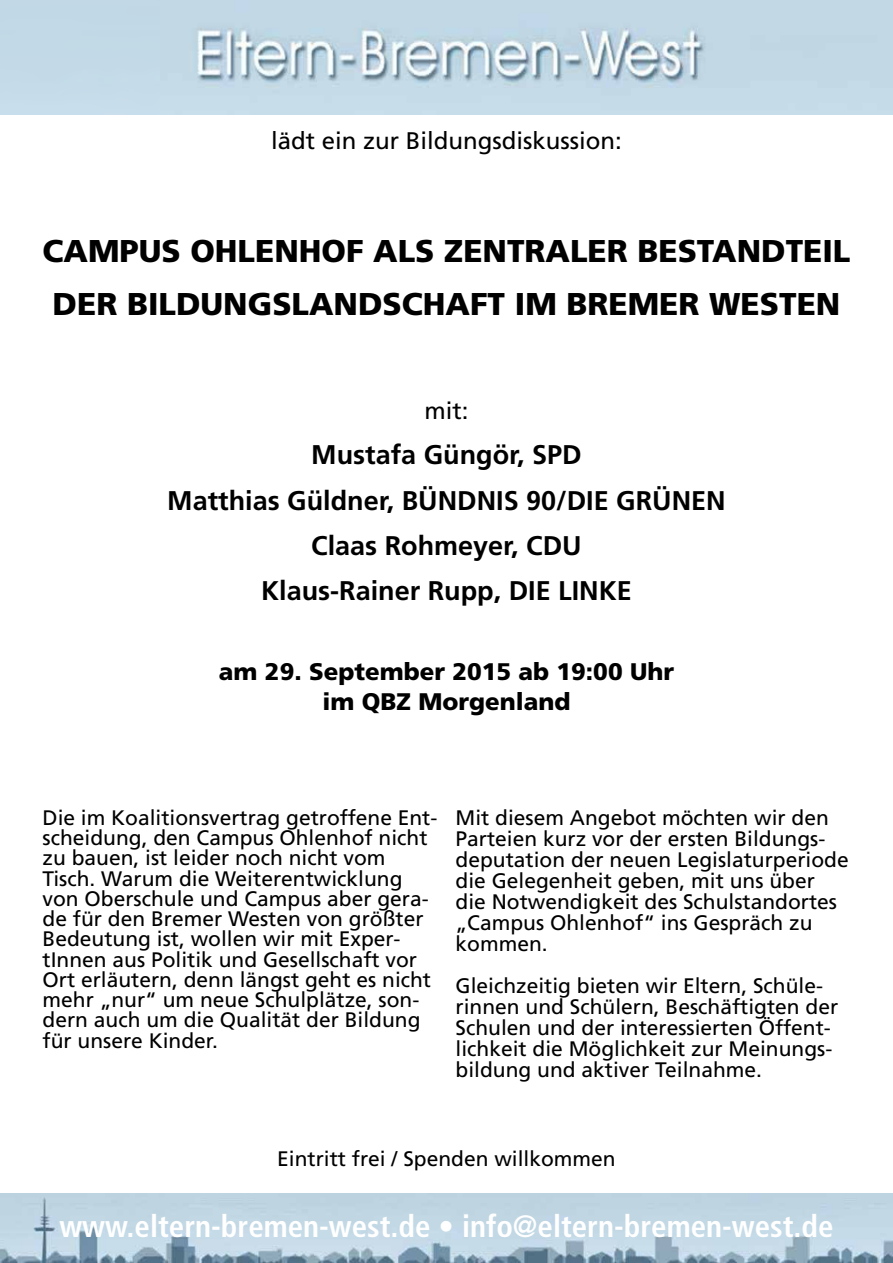
<style>
.page{position:relative;width:893px;height:1263px;background:#fff}
.page>*{position:absolute;margin:0;border:0;box-sizing:border-box;transform-origin:0 0}
.t1{font:900 31.5px/52.9px "Frutiger";color:#000;text-align:center}
.t2{font:700 condensed 30.9px "Frutiger";color:#fff}
.t3{font:700 27px/45px "Frutiger";color:#000;text-align:center}
.t4{font:900 24px/29.5px "Frutiger";color:#000;text-align:center}
.t5{font:24px "Frutiger";color:#000}
.t6{font:21px/20.2px "Frutiger";color:#000}
</style>
<div class="page">
<img style="left:161px;top:0;width:732px;height:115px">
<img style="left:0;top:1193px;width:893px;height:70px">
<p class="t5" style="left:271px;top:126px;width:352px">lädt ein zur Bildungsdiskussion:</p>
<h1 class="t1" style="left:43px;top:224px;width:809px">CAMPUS OHLENHOF ALS ZENTRALER BESTANDTEIL<br>DER BILDUNGSLANDSCHAFT IM BREMER WESTEN</h1>
<p class="t5" style="left:424px;top:397px;width:46px">mit:</p>
<p class="t3" style="left:167px;top:432px;width:560px">Mustafa Güngör, SPD<br>Matthias Güldner, BÜNDNIS 90/DIE GRÜNEN<br>Claas Rohmeyer, CDU<br>Klaus-Rainer Rupp, DIE LINKE</p>
<p class="t4" style="left:219px;top:656px;width:457px">am 29. September 2015 ab 19:00 Uhr im QBZ Morgenland</p>
<p class="t6" style="left:43px;top:807px;width:396px">Die im Koalitionsvertrag getroffene Ent&shy;scheidung, den Campus Ohlenhof nicht zu bauen, ist leider noch nicht vom Tisch. Warum die Weiterentwicklung von Oberschule und Campus aber gera&shy;de für den Bremer Westen von größter Bedeutung ist, wollen wir mit Exper&shy;tInnen aus Politik und Gesellschaft vor Ort erläutern, denn längst geht es nicht mehr „nur“ um neue Schulplätze, son&shy;dern auch um die Qualität der Bildung für unsere Kinder.</p>
<p class="t6" style="left:455px;top:807px;width:395px;line-height:21px">Mit diesem Angebot möchten wir den Parteien kurz vor der ersten Bildungs&shy;deputation der neuen Legislaturperiode die Gelegenheit geben, mit uns über die Notwendigkeit des Schulstandortes „Campus Ohlenhof“ ins Gespräch zu kommen.</p>
<p class="t6" style="left:455px;top:975px;width:384px;line-height:21px">Gleichzeitig bieten wir Eltern, Schüle&shy;rinnen und Schülern, Beschäftigten der Schulen und der interessierten Öffent&shy;lichkeit die Möglichkeit zur Meinungs&shy;bildung und aktiver Teilnahme.</p>
<p class="t6" style="left:277px;top:1149px;width:340px">Eintritt frei / Spenden willkommen</p>
<h2 class="t2" style="left:59px;top:1208px;width:776px">www.eltern-bremen-west.de • info@eltern-bremen-west.de</h2>
</div>
